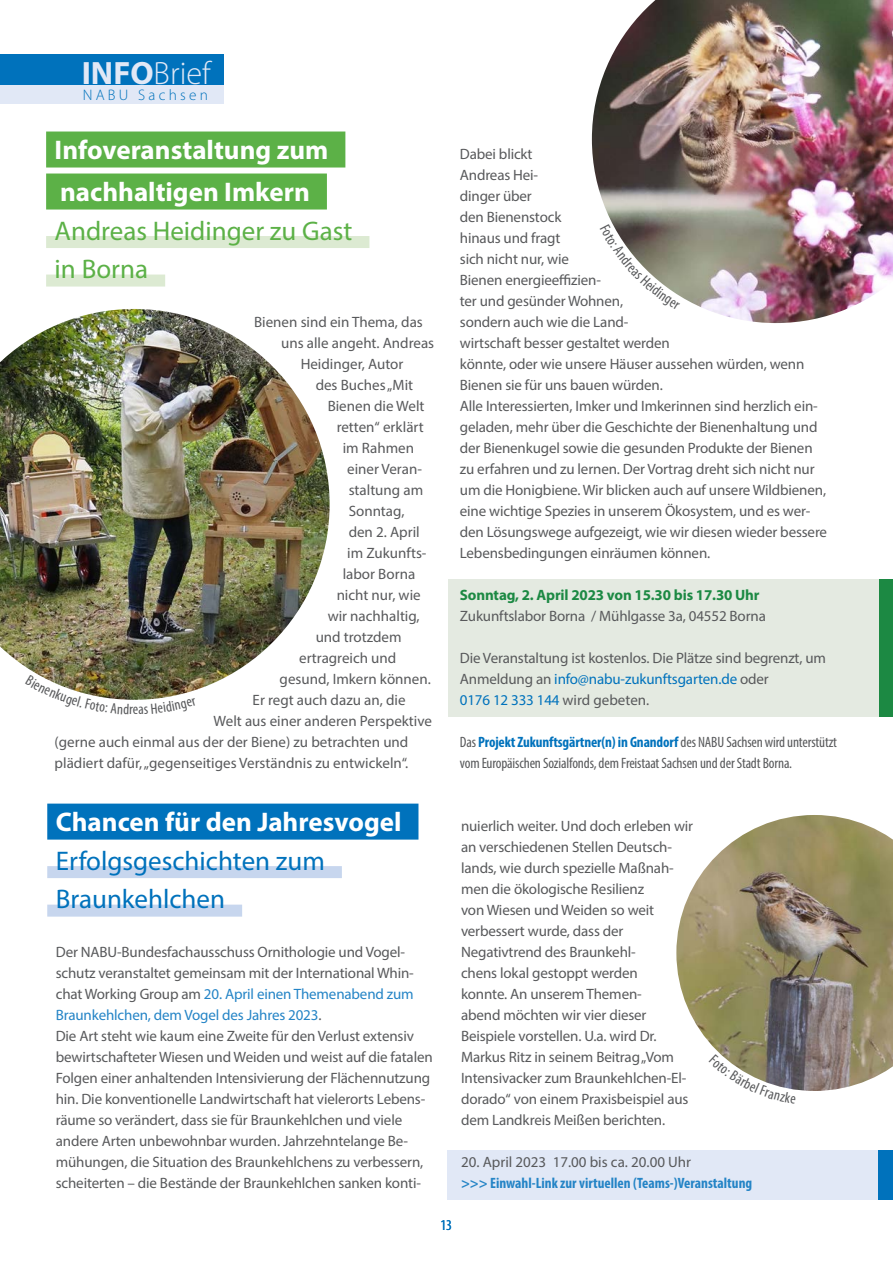
<style>
.page{position:relative;width:893px;height:1263px;background:#fff}
.page>*{position:absolute;margin:0;border:0;box-sizing:border-box;transform-origin:0 0}
.t1{font:300 32.4px "Myriad Pro";color:#e1e8f6}
.t2{font:700 27px/42px "Myriad Pro";color:#fff}
.t3{font:27px/38.5px "Myriad Pro";color:#0072bc}
.t4{font:27px/38.5px "Myriad Pro";color:#5cb147}
.t5{font:300 15.3px "Myriad Pro";letter-spacing:.21em;color:#0072bc}
.t6{font:15px/21px "Myriad Pro";letter-spacing:-.01em;color:#58595b}
.t7{font:condensed 15px/21px "Myriad Pro";letter-spacing:-.01em;color:#58595b}
.t8{font:700 condensed 15px "Myriad Pro";color:#2484c6}
.t9{font:700 15px "Myriad Pro";letter-spacing:-.01em;color:#1c8943}
.t10{font:condensed 15px "Myriad Pro";color:#0072bc}
.s1{font-weight:700}
.s2{color:#0072bc}
.s3{font-weight:700;color:#0072bc}
.s4{color:#2484c6}
</style>
<div class="page">
<div style="left:0;top:84px;width:223px;height:20px;background:#e1e8f6"></div>
<div style="left:0;top:54px;width:223px;height:30px;background:#0072bc"></div>
<div style="left:447px;top:1150px;width:446px;height:49px;background:#e1e8f6"></div>
<div style="left:878px;top:1150px;width:15px;height:49px;background:#0072bc"></div>
<div style="left:448px;top:579px;width:445px;height:137px;background:#e4eae1"></div>
<div style="left:879px;top:579px;width:14px;height:137px;background:#1c8943"></div>
<div style="left:46px;top:132px;width:299px;height:36px;background:#5cb147"></div>
<div style="left:46px;top:174px;width:281px;height:36px;background:#5cb147"></div>
<div style="left:46px;top:236px;width:323px;height:12px;background:#dcead2"></div>
<div style="left:46px;top:275px;width:119px;height:12px;background:#dcead2"></div>
<img style="left:0;top:309px;width:330px;height:391px">
<img style="left:591px;top:0;width:302px;height:324px">
<div style="left:47px;top:804px;width:371px;height:36px;background:#0072bc"></div>
<div style="left:47px;top:866px;width:295px;height:12px;background:#c7d6ee"></div>
<div style="left:47px;top:905px;width:195px;height:12px;background:#c7d6ee"></div>
<svg style="left:676px;top:815px;width:217px;height:276px"></svg>
<img style="left:25px;top:675px;width:108px;height:25px">
<svg style="left:139px;top:698px;width:58px;height:2px"></svg>
<svg style="left:600px;top:224px;width:80px;height:86px"></svg>
<svg style="left:709px;top:1054px;width:87px;height:37px"></svg>
<h1 class="t1" style="left:82px;top:54px;width:131px"><span class="s1">INFO</span>Brief</h1>
<p class="t5" style="left:83px;top:86px;width:127px">NABU Sachsen</p>
<h2 class="t2" style="left:55px;top:128px;width:275px">Infoveranstaltung zum nachhaltigen Imkern</h2>
<h2 class="t4" style="left:55px;top:211px;width:299px">Andreas Heidinger zu Gast in Borna</h2>
<p class="t6" style="left:254px;top:311px;width:170px">Bienen sind ein Thema, das</p>
<p class="t6" style="left:281px;top:332px;width:155px">uns alle angeht. Andreas</p>
<p class="t6" style="left:301px;top:353px;width:104px">Heidinger, Autor</p>
<p class="t6" style="left:316px;top:374px;width:99px">des Buches „Mit</p>
<p class="t6" style="left:328px;top:395px;width:98px">Bienen die Welt</p>
<p class="t6" style="left:337px;top:416px;width:89px">retten“ erklärt</p>
<p class="t6" style="left:343px;top:437px;width:73px">im Rahmen</p>
<p class="t6" style="left:347px;top:458px;width:76px">einer Veran-</p>
<p class="t6" style="left:349px;top:479px;width:76px">staltung am</p>
<p class="t6" style="left:349px;top:500px;width:57px">Sonntag,</p>
<p class="t6" style="left:349px;top:521px;width:73px">den 2. April</p>
<p class="t6" style="left:347px;top:542px;width:81px">im Zukunfts-</p>
<p class="t6" style="left:343px;top:563px;width:74px">labor Borna</p>
<p class="t6" style="left:337px;top:584px;width:86px">nicht nur, wie</p>
<p class="t6" style="left:328px;top:605px;width:94px">wir nachhaltig,</p>
<p class="t6" style="left:316px;top:626px;width:87px">und trotzdem</p>
<p class="t6" style="left:299px;top:647px;width:99px">ertragreich und</p>
<p class="t6" style="left:280px;top:668px;width:153px">gesund, Imkern können.</p>
<p class="t6" style="left:253px;top:689px;width:154px">Er regt auch dazu an, die</p>
<p class="t6" style="left:214px;top:710px;width:220px">Welt aus einer anderen Perspektive</p>
<p class="t6" style="left:55px;top:731px;width:355px">(gerne auch einmal aus der der Biene) zu betrachten und</p>
<p class="t6" style="left:55px;top:752px;width:355px">plädiert dafür, „gegenseitiges Verständnis zu entwickeln“.</p>
<p class="t7" style="left:133px;top:698px;width:7px">e</p>
<p class="t6" style="left:460px;top:143px;width:369px">Dabei blickt<br>Andreas Hei-<br>dinger über<br>den Bienenstock<br>hinaus und fragt<br>sich nicht nur, wie<br>Bienen energieeffizien-<br>ter und gesünder Wohnen,<br>sondern auch wie die Land-<br>wirtschaft besser gestaltet werden<br>könnte, oder wie unsere Häuser aussehen würden, wenn Bienen sie für uns bauen würden.<br>Alle Interessierten, Imker und Imkerinnen sind herzlich ein&shy;geladen, mehr über die Geschichte der Bienenhaltung und der Bienenkugel sowie die gesunden Produkte der Bienen zu erfahren und zu lernen. Der Vortrag dreht sich nicht nur um die Honigbiene. Wir blicken auch auf unsere Wildbienen, eine wichtige Spezies in unserem Ökosystem, und es wer&shy;den Lösungswege aufgezeigt, wie wir diesen wieder bessere Lebensbedingungen einräumen können.</p>
<p class="t9" style="left:460px;top:585px;width:301px">Sonntag, 2. April 2023 von 15.30 bis 17.30 Uhr</p>
<p class="t6" style="left:460px;top:605px;width:308px">Zukunftslabor Borna / Mühlgasse 3a, 04552 Borna</p>
<p class="t6" style="left:460px;top:647px;width:368px">Die Veranstaltung ist kostenlos. Die Plätze sind begrenzt, um<br>Anmeldung an <span class="s2">info@nabu-zukunftsgarten.de</span> oder<br><span class="s2">0176 12 333 144</span> wird gebeten.</p>
<p class="t7" style="left:460px;top:731px;width:379px">Das <span class="s3">Projekt Zukunftsgärtner(n) in Gnandorf</span> des NABU Sachsen wird unterstützt vom Europäischen Sozialfonds, dem Freistaat Sachsen und der Stadt Borna.</p>
<h2 class="t2" style="left:56px;top:800px;width:347px">Chancen für den Jahresvogel</h2>
<h2 class="t3" style="left:56px;top:841px;width:271px">Erfolgsgeschichten zum<br>Braunkehlchen</h2>
<p class="t6" style="left:56px;top:941px;width:378px">Der NABU-Bundesfachausschuss Ornithologie und Vogel&shy;schutz veranstaltet gemeinsam mit der International Whin&shy;chat Working Group am <span class="s4">20. April einen Themenabend zum Braunkehlchen, dem Vogel des Jahres 2023</span>.<br>Die Art steht wie kaum eine Zweite für den Verlust extensiv bewirtschafteter Wiesen und Weiden und weist auf die fatalen Folgen einer anhaltenden Intensivierung der Flächennutzung hin. Die konventionelle Landwirtschaft hat vielerorts Lebens&shy;räume so verändert, dass sie für Braunkehlchen und viele andere Arten unbewohnbar wurden. Jahrzehntelange Be&shy;mühungen, die Situation des Braunkehlchens zu verbessern, scheiterten – die Bestände der Braunkehlchen sanken konti-</p>
<p class="t6" style="left:461px;top:815px;width:234px">nuierlich weiter. Und doch erleben wir an verschiedenen Stellen Deutsch&shy;lands, wie durch spezielle Maßnah&shy;men die ökologische Resilienz<br>von Wiesen und Weiden so weit verbessert wurde, dass der<br>Negativtrend des Braunkehl-<br>chens lokal gestoppt werden<br>konnte. An unserem Themen-<br>abend möchten wir vier dieser<br>Beispiele vorstellen. U.a. wird Dr.<br>Markus Ritz in seinem Beitrag „Vom<br>Intensivacker zum Braunkehlchen-El&shy;dorado“ von einem Praxisbeispiel aus dem Landkreis Meißen berichten.</p>
<p class="t6" style="left:461px;top:1151px;width:232px">20. April 2023 17.00 bis ca. 20.00 Uhr</p>
<p class="t8" style="left:461px;top:1174px;width:293px">&gt;&gt;&gt; Einwahl-Link zur virtuellen (Teams-)Veranstaltung</p>
<p class="t10" style="left:441px;top:1216px;width:13px">13</p>
</div>
